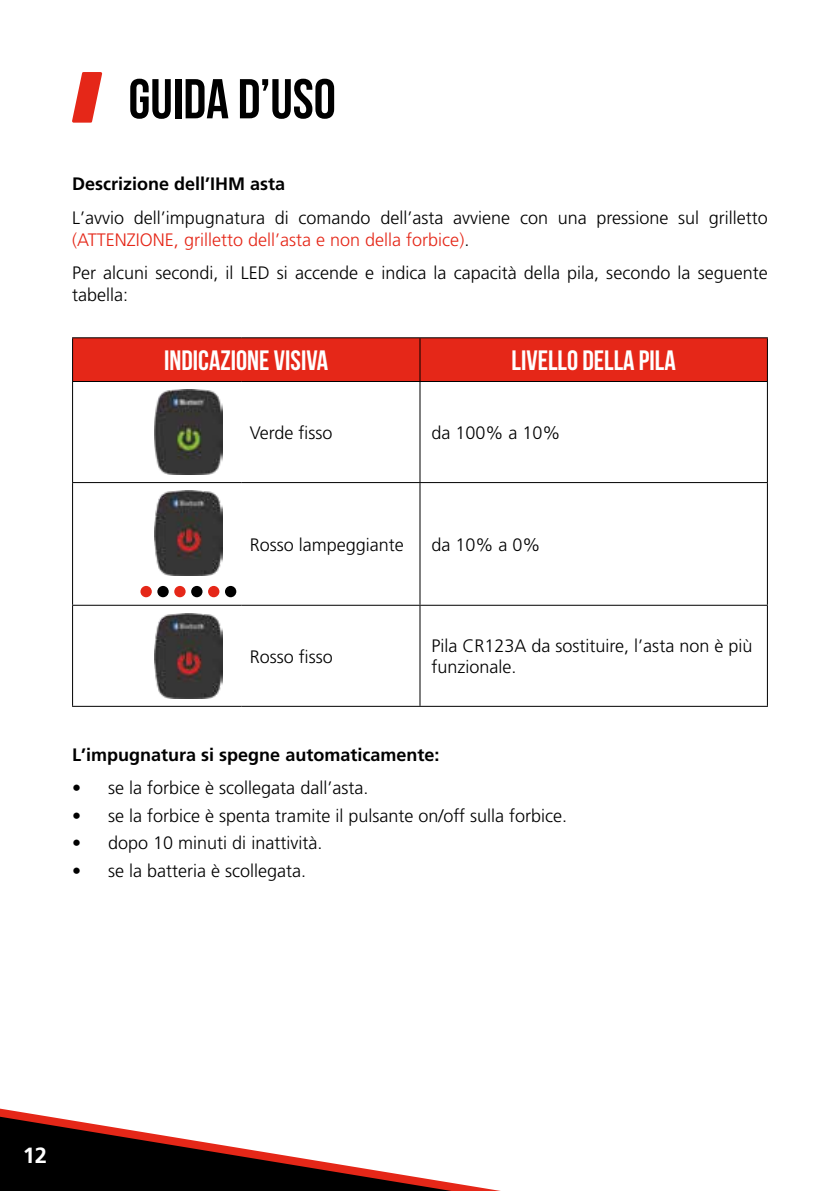
<style>
.page{position:relative;width:840px;height:1191px;background:#fff}
.page>*{position:absolute;margin:0;border:0;box-sizing:border-box;transform-origin:0 0}
.t1{font:700 56px "Bebas Neue";color:#000}
.t2{font:700 28px "Bebas Neue";color:#fff}
.t3{font:700 22px "Frutiger Pro";color:#fff}
.t4{font:300 18px/22px "Frutiger Pro";color:#000}
.t5{font:700 18px "Frutiger Pro";color:#000}
.s1{color:#e52718}
</style>
<div class="page">
<svg style="left:0;top:1108px;width:501px;height:83px"></svg>
<svg style="left:72px;top:72px;width:31px;height:51px"></svg>
<div style="left:73px;top:338px;width:693px;height:43px;background:#e52718"></div>
<hr style="left:72px;top:337px;width:170px;height:1px;background:#000">
<hr style="left:72px;top:338px;width:1px;height:43px;background:#000">
<hr style="left:242px;top:337px;width:178px;height:1px;background:#000">
<hr style="left:420px;top:337px;width:347px;height:1px;background:#000">
<hr style="left:419px;top:338px;width:1px;height:43px;background:#000">
<hr style="left:766px;top:338px;width:1px;height:43px;background:#000">
<hr style="left:72px;top:381px;width:170px;height:1px;background:#000">
<hr style="left:72px;top:382px;width:1px;height:100px;background:#000">
<hr style="left:242px;top:381px;width:178px;height:1px;background:#000">
<hr style="left:420px;top:381px;width:347px;height:1px;background:#000">
<hr style="left:419px;top:382px;width:1px;height:100px;background:#000">
<hr style="left:766px;top:382px;width:1px;height:100px;background:#000">
<hr style="left:72px;top:482px;width:170px;height:1px;background:#000">
<hr style="left:72px;top:483px;width:1px;height:122px;background:#000">
<hr style="left:242px;top:482px;width:178px;height:1px;background:#000">
<hr style="left:420px;top:482px;width:347px;height:1px;background:#000">
<hr style="left:419px;top:483px;width:1px;height:122px;background:#000">
<hr style="left:766px;top:483px;width:1px;height:122px;background:#000">
<hr style="left:72px;top:605px;width:170px;height:1px;background:#000">
<hr style="left:72px;top:606px;width:1px;height:100px;background:#000">
<hr style="left:242px;top:605px;width:178px;height:1px;background:#000">
<hr style="left:420px;top:605px;width:347px;height:1px;background:#000">
<hr style="left:419px;top:606px;width:1px;height:100px;background:#000">
<hr style="left:766px;top:606px;width:1px;height:100px;background:#000">
<hr style="left:72px;top:706px;width:170px;height:1px;background:#000">
<hr style="left:242px;top:706px;width:178px;height:1px;background:#000">
<hr style="left:420px;top:706px;width:347px;height:1px;background:#000">
<img style="left:155px;top:389px;width:67px;height:85px">
<img style="left:155px;top:490px;width:67px;height:85px">
<div style="left:140px;top:586px;width:12px;height:11px;background:#e52718;border-radius:50%"></div>
<div style="left:157px;top:586px;width:12px;height:11px;background:#000;border-radius:50%"></div>
<div style="left:174px;top:586px;width:11px;height:11px;background:#e52718;border-radius:50%"></div>
<div style="left:191px;top:586px;width:11px;height:11px;background:#000;border-radius:50%"></div>
<div style="left:208px;top:586px;width:11px;height:11px;background:#e52718;border-radius:50%"></div>
<div style="left:225px;top:586px;width:11px;height:11px;background:#000;border-radius:50%"></div>
<img style="left:155px;top:613px;width:67px;height:85px">
<h1 class="t1" style="left:128px;top:68px;width:209px">GUIDA D’USO</h1>
<p class="t5" style="left:72px;top:173px;width:215px">Descrizione dell’IHM asta</p>
<p class="t4" style="left:72px;top:206px;width:697px">L’avvio dell’impugnatura di comando dell’asta avviene con una pressione sul grilletto <span class="s1">(ATTENZIONE, grilletto dell’asta e non della forbice)</span>.</p>
<p class="t4" style="left:72px;top:262px;width:696px">Per alcuni secondi, il LED si accende e indica la capacità della pila, secondo la seguente tabella:</p>
<h2 class="t2" style="left:164px;top:345px;width:165px">INDICAZIONE VISIVA</h2>
<h2 class="t2" style="left:511px;top:345px;width:165px">LIVELLO DELLA PILA</h2>
<p class="t4" style="left:250px;top:421px;width:84px">Verde fisso</p>
<p class="t4" style="left:431px;top:421px;width:131px">da 100% a 10%</p>
<p class="t4" style="left:250px;top:533px;width:156px">Rosso lampeggiante</p>
<p class="t4" style="left:431px;top:533px;width:111px">da 10% a 0%</p>
<p class="t4" style="left:250px;top:645px;width:85px">Rosso fisso</p>
<p class="t4" style="left:431px;top:635px;width:322px">Pila CR123A da sostituire, l’asta non è più funzionale.</p>
<p class="t5" style="left:72px;top:743px;width:369px">L’impugnatura si spegne automaticamente:</p>
<p class="t4" style="left:72px;top:776px;width:298px">• se la forbice è scollegata dall’asta.</p>
<p class="t4" style="left:72px;top:804px;width:496px">• se la forbice è spenta tramite il pulsante on/off sulla forbice.</p>
<p class="t4" style="left:72px;top:832px;width:252px">• dopo 10 minuti di inattività.</p>
<p class="t4" style="left:72px;top:859px;width:235px">• se la batteria è scollegata.</p>
<p class="t3" style="left:23px;top:1142px;width:26px">12</p>
</div>
